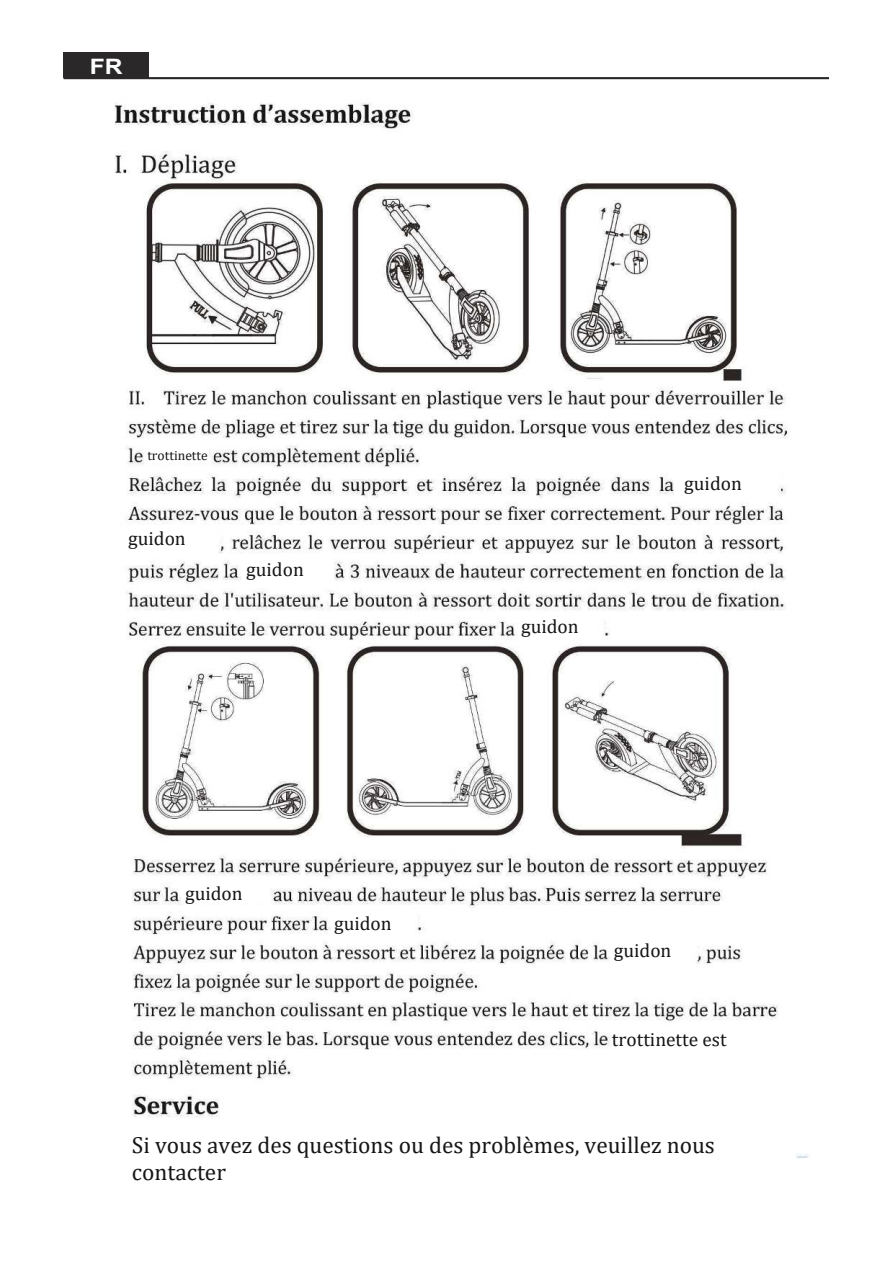
<style>
.page{position:relative;width:893px;height:1263px;background:#fff}
.page>*{position:absolute;margin:0;border:0;box-sizing:border-box;transform-origin:0 0}
.t1{font:23.25px/27.3px "Cambria";color:#151615}
.t2{font:700 21.3px "Arial";color:#fff;scale:1.16 1}
.t3{font:19.35px "Cambria";color:#151615}
.t4{font:13.65px "Cambria";color:#151615}
</style>
<div class="page">
<hr style="left:64px;top:77px;width:765px;height:2px;background:#2b2829">
<div style="left:64px;top:53px;width:85px;height:25px;background:#2b2829"></div>
<img style="left:114px;top:103px;width:695px;height:1055px">
<p class="t2" style="left:90px;top:58px;width:30px">FR</p>
<p class="t4" style="left:147px;top:449px;width:62px">trottinette</p>
<p class="t3" style="left:128px;top:529px;width:59px">guidon</p>
<p class="t3" style="left:246px;top:560px;width:59px">guidon</p>
<p class="t3" style="left:185px;top:884px;width:59px">guidon</p>
<p class="t3" style="left:334px;top:914px;width:59px">guidon</p>
<p class="t3" style="left:521px;top:616px;width:59px">guidon</p>
<p class="t3" style="left:684px;top:474px;width:59px">guidon</p>
<p class="t3" style="left:614px;top:941px;width:59px">guidon</p>
<p class="t3" style="left:612px;top:1030px;width:116px">trottinette est</p>
<p class="t1" style="left:132px;top:1132px;width:585px">Si vous avez des questions ou des problèmes, veuillez nous contacter</p>
</div>
